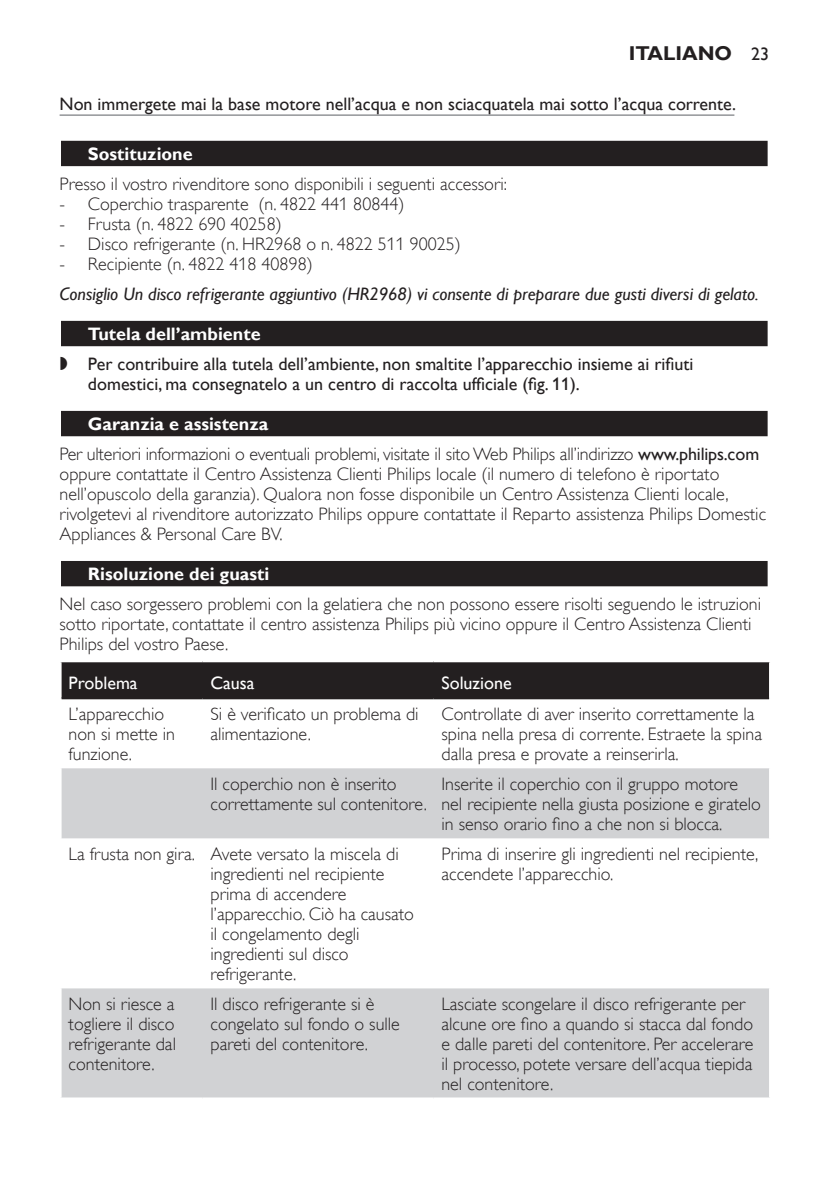
<style>
.page{position:relative;width:840px;height:1191px;background:#fff}
.page>*{position:absolute;margin:0;border:0;box-sizing:border-box;transform-origin:0 0}
.t1{font:700 20px "Gill Sans Alt One WGL";color:#231f20}
.t2{font:18px/20px "Gill Sans Alt One WGL Light";color:#231f20}
.t3{font:18px/20px "Gill Sans Alt One WGL";color:#231f20}
.t4{font:italic 18px "Gill Sans Alt One WGL";color:#231f20}
.t5{font:700 18px "Gill Sans Alt One WGL";color:#fff}
.t6{font:18px "Gill Sans Alt One WGL";color:#fff}
.t7{font:18px "Philips Ll Font Plain";color:#231f20}
.s1{font-family:"Gill Sans Alt One WGL"}
</style>
<div class="page">
<hr style="left:60px;top:114px;width:674px;height:2px;background:#939598">
<div style="left:60px;top:140px;width:708px;height:28px;background:#dfdede"></div>
<div style="left:61px;top:141px;width:706px;height:25px;background:#231f20"></div>
<div style="left:60px;top:320px;width:708px;height:28px;background:#cdcccd"></div>
<div style="left:61px;top:321px;width:706px;height:25px;background:#231f20"></div>
<div style="left:60px;top:410px;width:708px;height:28px;background:#c5c4c4"></div>
<div style="left:61px;top:411px;width:706px;height:25px;background:#231f20"></div>
<div style="left:60px;top:560px;width:708px;height:28px;background:#b7b6b6"></div>
<div style="left:61px;top:561px;width:706px;height:25px;background:#231f20"></div>
<div style="left:62px;top:662px;width:706px;height:35px;background:#231f20"></div>
<svg style="left:62px;top:768px;width:706px;height:329px;fill:#d1d2d4"></svg>
<hr style="left:62px;top:697px;width:140px;height:2px;background:#231f20">
<hr style="left:202px;top:697px;width:231px;height:2px;background:#231f20">
<hr style="left:433px;top:697px;width:335px;height:2px;background:#231f20">
<p class="t1" style="left:628px;top:45px;width:105px">italiano</p>
<p class="t3" style="left:60px;top:95px;width:677px">Non immergete mai la base motore nell’acqua e non sciacquatela mai sotto l’acqua corrente.</p>
<p class="t5" style="left:88px;top:147px;width:106px">sostituzione</p>
<p class="t2" style="left:88px;top:175px;width:420px;text-indent:-28px">Presso il vostro rivenditore sono disponibili i seguenti accessori:<br>Coperchio trasparente (n. 4822 441 80844)<br>Frusta (n. 4822 690 40258)<br>Disco refrigerante (n. HR2968 o n. 4822 511 90025)<br>Recipiente (n. 4822 418 40898)</p>
<p class="t4" style="left:60px;top:281px;width:700px">Consiglio Un disco refrigerante aggiuntivo (HR2968) vi consente di preparare due gusti diversi di gelato.</p>
<p class="t5" style="left:88px;top:327px;width:174px">tutela dell’ambiente</p>
<p class="t3" style="left:88px;top:354px;width:606px">Per contribuire alla tutela dell’ambiente, non smaltite l’apparecchio insieme ai rifiuti domestici, ma consegnatelo a un centro di raccolta ufficiale (fig. 11).</p>
<p class="t5" style="left:88px;top:417px;width:182px">garanzia e assistenza</p>
<p class="t2" style="left:60px;top:444px;width:707px">Per ulteriori informazioni o eventuali problemi, visitate il sito Web Philips all’indirizzo <span class="s1">www.philips.com </span>oppure contattate il Centro Assistenza Clienti Philips locale (il numero di telefono è riportato nell’opuscolo della garanzia). Qualora non fosse disponibile un Centro Assistenza Clienti locale, rivolgetevi al rivenditore autorizzato Philips oppure contattate il Reparto assistenza Philips Domestic Appliances &amp; Personal Care BV.</p>
<p class="t5" style="left:88px;top:567px;width:183px">Risoluzione dei guasti</p>
<p class="t2" style="left:60px;top:594px;width:702px">Nel caso sorgessero problemi con la gelatiera che non possono essere risolti seguendo le istruzioni sotto riportate, contattate il centro assistenza Philips più vicino oppure il Centro Assistenza Clienti<br>Philips del vostro Paese.</p>
<p class="t6" style="left:69px;top:676px;width:70px">Problema</p>
<p class="t6" style="left:210px;top:676px;width:46px">Causa</p>
<p class="t6" style="left:441px;top:676px;width:72px">Soluzione</p>
<p class="t2" style="left:69px;top:705px;width:108px">L’apparecchio non si mette in funzione.</p>
<p class="t2" style="left:210px;top:704px;width:209px">Si è verificato un problema di alimentazione.</p>
<p class="t2" style="left:441px;top:705px;width:322px">Controllate di aver inserito correttamente la spina nella presa di corrente. Estraete la spina dalla presa e provate a reinserirla.</p>
<p class="t2" style="left:210px;top:774px;width:218px">Il coperchio non è inserito correttamente sul contenitore.</p>
<p class="t2" style="left:441px;top:775px;width:321px">Inserite il coperchio con il gruppo motore nel recipiente nella giusta posizione e giratelo in senso orario fino a che non si blocca.</p>
<p class="t2" style="left:210px;top:845px;width:205px;text-indent:-142px">La frusta non gira. Avete versato la miscela di ingredienti nel recipiente prima di accendere l’apparecchio. Ciò ha causato il congelamento degli ingredienti sul disco refrigerante.</p>
<p class="t2" style="left:441px;top:845px;width:318px">Prima di inserire gli ingredienti nel recipiente, accendete l’apparecchio.</p>
<p class="t2" style="left:69px;top:995px;width:109px;text-align:justify">Non si riesce a togliere il disco refrigerante dal contenitore.</p>
<p class="t2" style="left:210px;top:994px;width:191px">Il disco refrigerante si è congelato sul fondo o sulle pareti del contenitore.</p>
<p class="t2" style="left:441px;top:995px;width:313px">Lasciate scongelare il disco refrigerante per alcune ore fino a quando si stacca dal fondo e dalle pareti del contenitore. Per accelerare il processo, potete versare dell’acqua tiepida nel contenitore.</p>
<p class="t2" style="left:60px;top:195px;width:7px;text-align:justify">- - - -</p>
<p class="t7" style="left:60px;top:353px;width:10px">,</p>
</div>
